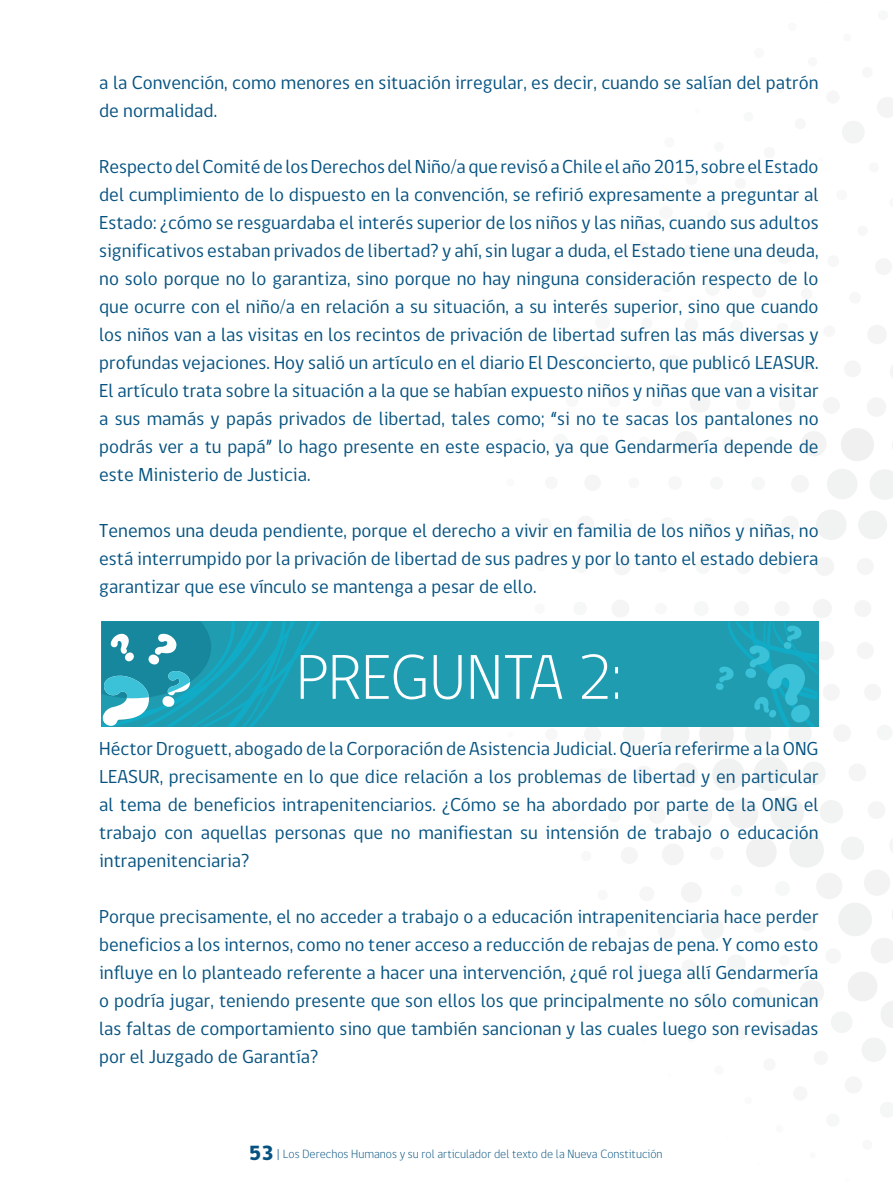
<style>
.page{position:relative;width:893px;height:1191px;background:#fff}
.page>*{position:absolute;margin:0;border:0;box-sizing:border-box;transform-origin:0 0}
.t1{font:300 64.75px "gob CL";color:#fff}
.t2{font:19.25px/28px "gob CL";color:#065381;text-align:justify}
.t3{font:300 12.25px "gob CL";color:#065381}
.s1{font-weight:800;font-size:21px}
</style>
<div class="page">
<img style="left:483px;top:97px;width:410px;height:965px">
<div style="left:101px;top:621px;width:718px;height:105px;background:#209cb1"></div>
<svg style="left:716px;top:622px;width:101px;height:105px"></svg>
<svg style="left:101px;top:621px;width:220px;height:105px"></svg>
<p class="t2" style="left:99px;top:69px;width:721px">a la Convención, como menores en situación irregular, es decir, cuando se salían del patrón de normalidad.</p>
<p class="t2" style="left:99px;top:153px;width:721px">Respecto del Comité de los Derechos del Niño/a que revisó a Chile el año 2015, sobre el Estado del cumplimiento de lo dispuesto en la convención, se refirió expresamente a preguntar al Estado: ¿cómo se resguardaba el interés superior de los niños y las niñas, cuando sus adultos significativos estaban privados de libertad? y ahí, sin lugar a duda, el Estado tiene una deuda, no solo porque no lo garantiza, sino porque no hay ninguna consideración respecto de lo que ocurre con el niño/a en relación a su situación, a su interés superior, sino que cuando los niños van a las visitas en los recintos de privación de libertad sufren las más diversas y profundas vejaciones. Hoy salió un artículo en el diario El Desconcierto, que publicó LEASUR.<br>El artículo trata sobre la situación a la que se habían expuesto niños y niñas que van a visitar a sus mamás y papás privados de libertad, tales como; “si no te sacas los pantalones no podrás ver a tu papá” lo hago presente en este espacio, ya que Gendarmería depende de este Ministerio de Justicia.</p>
<p class="t2" style="left:99px;top:517px;width:721px">Tenemos una deuda pendiente, porque el derecho a vivir en familia de los niños y niñas, no está interrumpido por la privación de libertad de sus padres y por lo tanto el estado debiera garantizar que ese vínculo se mantenga a pesar de ello.</p>
<h1 class="t1" style="left:296px;top:633px;width:327px">PREGUNTA 2:</h1>
<p class="t2" style="left:99px;top:735px;width:721px">Héctor Droguett, abogado de la Corporación de Asistencia Judicial. Quería referirme a la ONG LEASUR, precisamente en lo que dice relación a los problemas de libertad y en particular al tema de beneficios intrapenitenciarios. ¿Cómo se ha abordado por parte de la ONG el trabajo con aquellas personas que no manifiestan su intensión de trabajo o educación intrapenitenciaria?</p>
<p class="t2" style="left:99px;top:903px;width:721px">Porque precisamente, el no acceder a trabajo o a educación intrapenitenciaria hace perder beneficios a los internos, como no tener acceso a reducción de rebajas de pena. Y como esto influye en lo planteado referente a hacer una intervención, ¿qué rol juega allí Gendarmería o podría jugar, teniendo presente que son ellos los que principalmente no sólo comunican las faltas de comportamiento sino que también sancionan y las cuales luego son revisadas por el Juzgado de Garantía?</p>
<p class="t3" style="left:249px;top:1145px;width:415px"><span class="s1">53</span> | Los Derechos Humanos y su rol articulador del texto de la Nueva Constitución</p>
</div>
